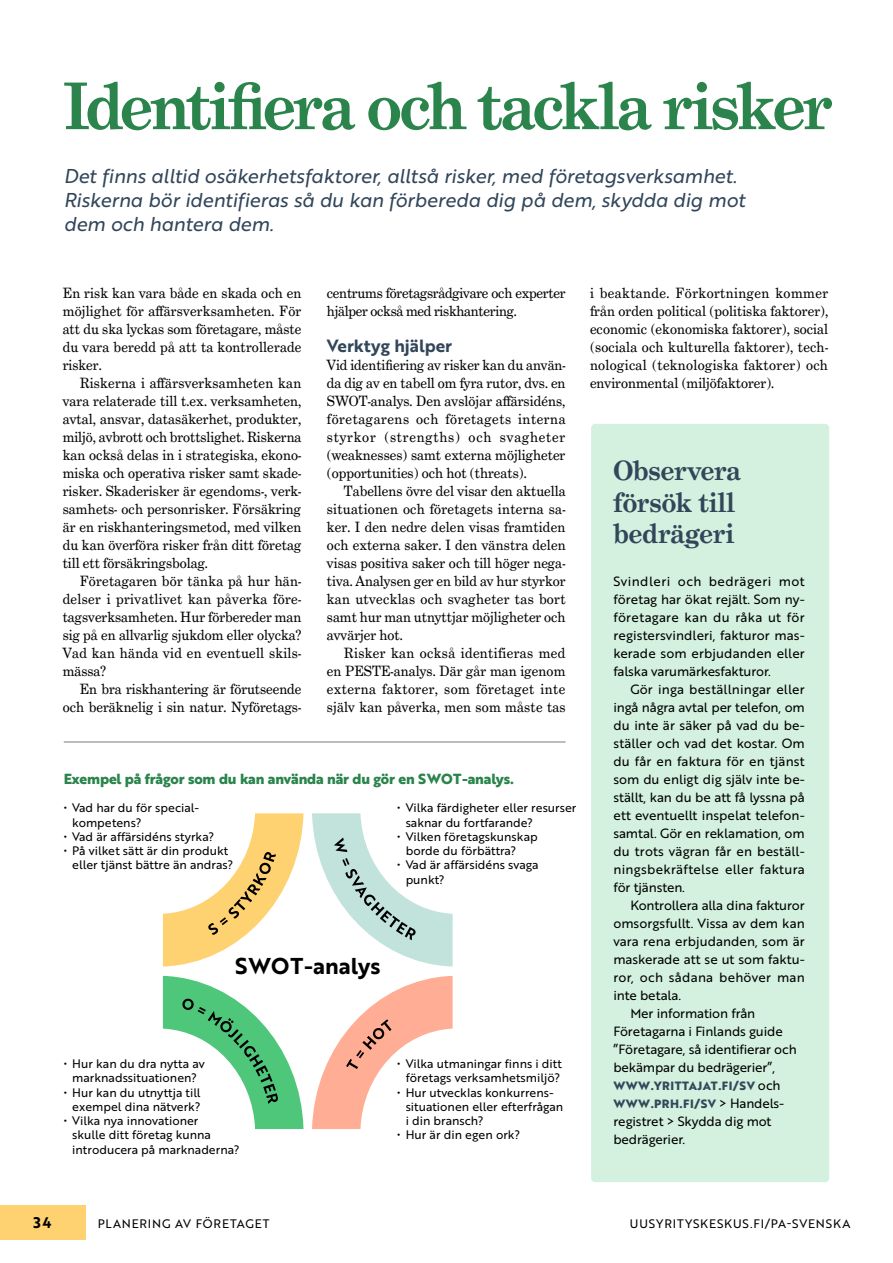
<style>
.page{position:relative;width:893px;height:1263px;background:#fff}
.page>*{position:absolute;margin:0;border:0;box-sizing:border-box;transform-origin:0 0}
._1_-_H1__Grad_43__vihrea{font:700 64.5px "Grad";letter-spacing:-.03em;color:#2a844b}
._1_-_H2__Grad_18__sin{font:700 27px/31.5px "Grad";color:#32465a}
.t1{font:22.35px "Brother 1816 Bold";letter-spacing:.005em;color:#000}
._2_-_INGRESSI{font:19.5px/24px "Brother 1816 Regular Italic";letter-spacing:-.01em;color:#32465a}
._4_-_VÄLIOTSIKKO__Brother_11_5__sin{font:17.25px "Brother 1816 Bold";letter-spacing:-.005em;color:#32465a}
.t2{font:15px "Brother 1816 Bold";color:#000}
._3_-_LEIPIS__Grad__SIS{font:14.25px/18px "Grad";color:#000;text-align:justify}
._3_-_LEIPIS__Grad__EI_SIS{font:14.25px/18px "Grad";color:#000;text-align:justify}
._3_-_LEIPIS__Grad__SIS-2{font:14.25px/18px "Grad";letter-spacing:-.02em;color:#000}
.t3{font:700 14.25px "Brother 1816 Extra";letter-spacing:-.01em;color:#2a844b}
._3_1__-_LEIPIS__Brother__SIS{font:13.05px/18px "Brother 1816 Regular";letter-spacing:.015em;color:#000;text-align:justify}
._3_1__-_LEIPIS__Brother__EI_SIS{font:13.05px/18px "Brother 1816 Regular";letter-spacing:-.01em;color:#000;text-align:justify}
._3_1__-_LEIPIS__Brother__EI_SIS__EI_TASAT{font:13.05px/18px "Brother 1816 Regular";letter-spacing:-.01em;color:#000}
.t4{font:12px/14.2px "Brother 1816 Regular";color:#000}
.t5{font:12px "Brother 1816 Regular";letter-spacing:.07em;color:#000}
.t6{font:12px "Brother 1816 Regular";letter-spacing:.065em;color:#000}
._3_1__-_LEIPIS__Brother__EI_SIS__EI_TASAT-2{font:700 11.7px/18px "Brother 1816 Extra";letter-spacing:.04em;color:#32465a}
.s1{font-family:"Brother 1816 Regular";font-weight:400;font-size:13.05px;color:#000}
</style>
<div class="page">
<div style="left:591px;top:424px;width:238px;height:758px;background:#d3f1de;border-radius:4px"></div>
<hr style="left:64px;top:742px;width:502px;height:1px;background:#7b7b7a">
<div style="left:0;top:1205px;width:85px;height:34px;background:#ffd271"></div>
<svg style="left:312px;top:813px;width:141px;height:153px"></svg>
<svg style="left:163px;top:813px;width:140px;height:153px"></svg>
<svg style="left:312px;top:976px;width:141px;height:153px"></svg>
<svg style="left:163px;top:976px;width:140px;height:153px"></svg>
<h1 class="_1_-_H1__Grad_43__vihrea" style="left:64px;top:66px;width:770px">Identifiera och tackla risker</h1>
<p class="_2_-_INGRESSI" style="left:64px;top:164px;width:683px">Det finns alltid osäkerhetsfaktorer, alltså risker, med företagsverksamhet.<br>Riskerna bör identifieras så du kan förbereda dig på dem, skydda dig mot dem och hantera dem.</p>
<p class="_3_-_LEIPIS__Grad__EI_SIS" style="left:63px;top:284px;width:240px">En risk kan vara både en skada och en möjlighet för affärsverksamheten. För att du ska lyckas som företagare, måste du vara beredd på att ta kontrollerade risker.</p>
<p class="_3_-_LEIPIS__Grad__SIS" style="left:63px;top:374px;width:240px;text-indent:17px">Riskerna i affärsverksamheten kan vara relaterade till t.ex. verksamheten, avtal, ansvar, datasäkerhet, produkter, miljö, avbrott och brottslighet. Riskerna kan också delas in i strategiska, ekono‑ miska och operativa risker samt skade‑ risker. Skaderisker är egendoms-, verk‑ samhets- och personrisker. Försäkring är en riskhanteringsmetod, med vilken du kan överföra risker från ditt företag till ett försäkringsbolag.</p>
<p class="_3_-_LEIPIS__Grad__SIS" style="left:63px;top:572px;width:240px;text-indent:17px">Företagaren bör tänka på hur hän‑ delser i privatlivet kan påverka före‑ tagsverksamheten. Hur förbereder man sig på en allvarlig sjukdom eller olycka?<br>Vad kan hända vid en eventuell skils‑ mässa?</p>
<p class="_3_-_LEIPIS__Grad__SIS" style="left:63px;top:680px;width:240px;text-align:right">En bra riskhantering är förutseende och beräknelig i sin natur. Nyföretags‑</p>
<p class="_3_-_LEIPIS__Grad__SIS-2" style="left:327px;top:284px;width:240px">centrums företagsrådgivare och experter hjälper också med riskhantering.</p>
<p class="_4_-_VÄLIOTSIKKO__Brother_11_5__sin" style="left:327px;top:332px;width:127px">Verktyg hjälper</p>
<p class="_3_-_LEIPIS__Grad__EI_SIS" style="left:327px;top:356px;width:240px">Vid identifiering av risker kan du använ‑ da dig av en tabell om fyra rutor, dvs. en SWOT-analys. Den avslöjar affärsidéns, företagarens och företagets interna styrkor (strengths) och svagheter (weaknesses) samt externa möjligheter (opportunities) och hot (threats).</p>
<p class="_3_-_LEIPIS__Grad__SIS" style="left:327px;top:482px;width:240px;text-indent:17px">Tabellens övre del visar den aktuella situationen och företagets interna sa‑ ker. I den nedre delen visas framtiden och externa saker. I den vänstra delen visas positiva saker och till höger nega‑ tiva. Analysen ger en bild av hur styrkor kan utvecklas och svagheter tas bort samt hur man utnyttjar möjligheter och avvärjer hot.</p>
<p class="_3_-_LEIPIS__Grad__SIS" style="left:327px;top:644px;width:240px;text-indent:17px">Risker kan också identifieras med en PESTE-analys. Där går man igenom externa faktorer, som företaget inte själv kan påverka, men som måste tas</p>
<p class="t3" style="left:64px;top:768px;width:452px">Exempel på frågor som du kan använda när du gör en SWOT-analys.</p>
<p class="t4" style="left:72px;top:800px;width:127px;text-indent:-9px">• Vad har du för special&shy;kompetens?</p>
<p class="t4" style="left:64px;top:829px;width:152px">• Vad är affärsidéns styrka?</p>
<p class="t4" style="left:72px;top:843px;width:162px;text-indent:-9px">• På vilket sätt är din produkt eller tjänst bättre än andras?</p>
<p class="t4" style="left:406px;top:800px;width:172px;text-indent:-9px">• Vilka färdigheter eller resurser saknar du fortfarande?</p>
<p class="t4" style="left:406px;top:829px;width:134px;text-indent:-9px">• Vilken företagskunskap borde du förbättra?</p>
<p class="t4" style="left:406px;top:857px;width:134px;text-indent:-9px">• Vad är affärsidéns svaga punkt?</p>
<h3 class="t1" style="left:235px;top:949px;width:147px">SWOT-analys</h3>
<p class="t4" style="left:64px;top:1056px;width:142px;text-align:center">• Hur kan du dra nytta av marknadssituationen?</p>
<p class="t4" style="left:64px;top:1085px;width:138px;text-align:right">• Hur kan du utnyttja till exempel dina nätverk?</p>
<p class="t4" style="left:72px;top:1113px;width:169px;text-indent:-9px">• Vilka nya innovationer<br>skulle ditt företag kunna introducera på marknaderna?</p>
<p class="t4" style="left:397px;top:1056px;width:166px;text-align:center">• Vilka utmaningar finns i ditt företags verksamhetsmiljö?</p>
<p class="t4" style="left:406px;top:1085px;width:159px;text-indent:-9px">• Hur utvecklas konkurrens&shy;situationen eller efterfrågan i din bransch?</p>
<p class="t4" style="left:397px;top:1127px;width:124px">• Hur är din egen ork?</p>
<p class="_3_-_LEIPIS__Grad__SIS" style="left:590px;top:284px;width:240px">i beaktande. Förkortningen kommer från orden political (politiska faktorer), economic (ekonomiska faktorer), social (sociala och kulturella faktorer), tech‑ nological (teknologiska faktorer) och environmental (miljöfaktorer).</p>
<h2 class="_1_-_H2__Grad_18__sin" style="left:613px;top:455px;width:129px">Observera försök till bedrägeri</h2>
<p class="_3_1__-_LEIPIS__Brother__EI_SIS" style="left:613px;top:572px;width:193px">Svindleri och bedrägeri mot företag har ökat rejält. Som ny&shy;företagare kan du råka ut för registersvindleri, fakturor mas&shy;kerade som erbjudanden eller falska varumärkesfakturor.</p>
<p class="_3_1__-_LEIPIS__Brother__SIS" style="left:613px;top:680px;width:193px;text-indent:17px">Gör inga beställningar eller ingå några avtal per telefon, om du inte är säker på vad du be&shy;ställer och vad det kostar. Om du får en faktura för en tjänst som du enligt dig själv inte be&shy;ställt, kan du be att få lyssna på ett eventuellt inspelat telefon&shy;samtal. Gör en reklamation, om du trots vägran får en beställ&shy;ningsbekräftelse eller faktura för tjänsten.</p>
<p class="_3_1__-_LEIPIS__Brother__SIS" style="left:613px;top:896px;width:193px;text-indent:17px">Kontrollera alla dina fakturor omsorgsfullt. Vissa av dem kan vara rena erbjudanden, som är maskerade att se ut som faktu&shy;ror, och sådana behöver man inte betala.</p>
<p class="_3_1__-_LEIPIS__Brother__EI_SIS__EI_TASAT" style="left:613px;top:1004px;width:185px;text-indent:17px">Mer information från<br>Företagarna i Finlands guide ”Företagare, så identifierar och bekämpar du bedrägerier”,</p>
<p class="_3_1__-_LEIPIS__Brother__EI_SIS__EI_TASAT-2" style="left:613px;top:1076px;width:172px">WWW.YRITTAJAT.FI/SV <span class="s1">och<br></span>WWW.PRH.FI/SV <span class="s1">&gt; Handels-</span></p>
<p class="_3_1__-_LEIPIS__Brother__EI_SIS__EI_TASAT" style="left:613px;top:1112px;width:160px">registret &gt; Skydda dig mot bedrägerier.</p>
<p class="t2" style="left:33px;top:1211px;width:20px">34</p>
<p class="t6" style="left:98px;top:1215px;width:173px">PLANERING AV FÖRETAGET</p>
<p class="t5" style="left:630px;top:1215px;width:222px">UUSYRITYSKESKUS.FI/PA-SVENSKA</p>
</div>
